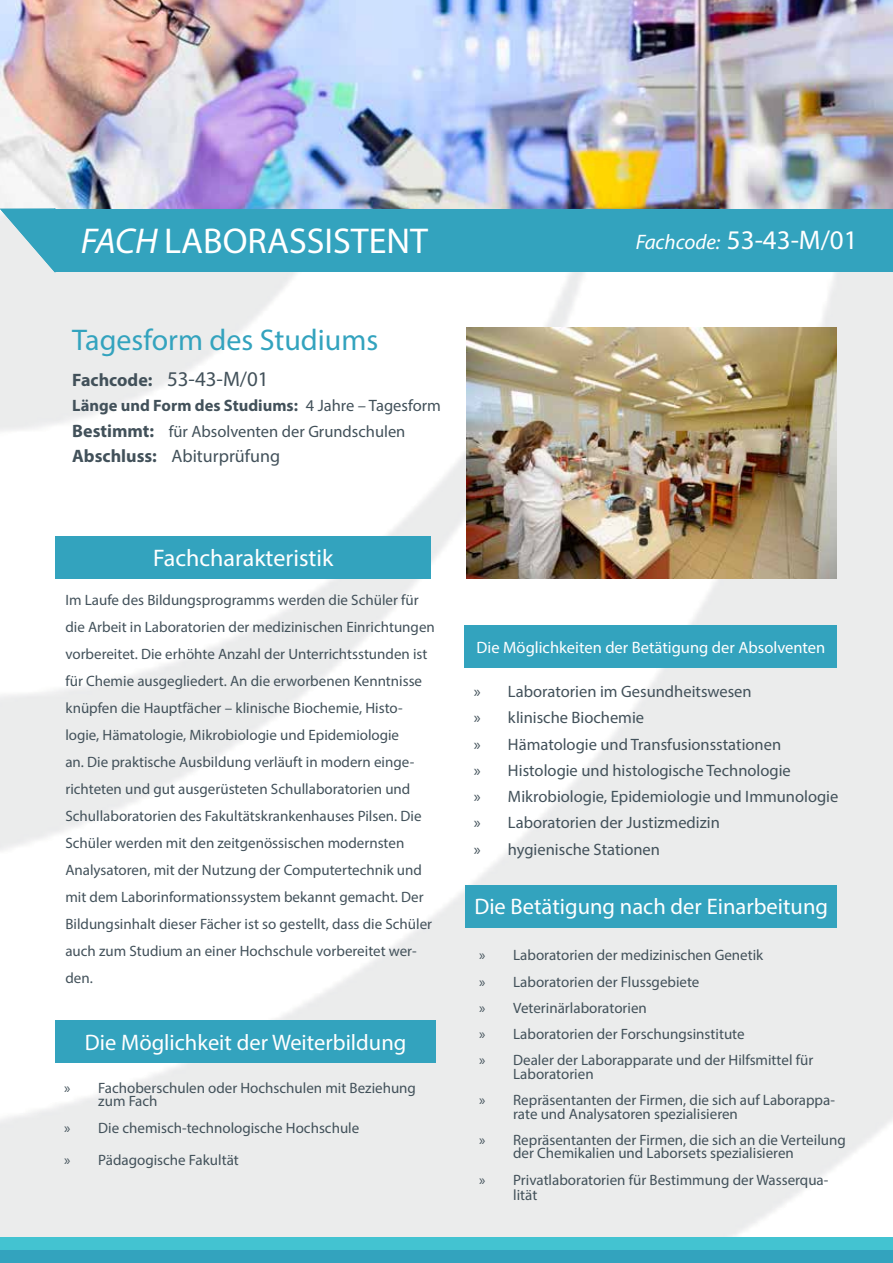
<style>
.page{position:relative;width:893px;height:1263px;background:#fff}
.page>*{position:absolute;margin:0;border:0;box-sizing:border-box;transform-origin:0 0}
.t1{font:36px "Myriad Pro";color:#fff}
.t2{font:30px "Myriad Pro";color:#33a3be}
.t3{font:27px "Myriad Pro";color:#fff}
.t4{font:24px "Myriad Pro";color:#fff}
.t5{font:22.5px "Myriad Pro";color:#fff}
.t6{font:21px "Myriad Pro";color:#42515a}
.t7{font:18px "Myriad Pro";color:#42515a}
.t8{font:16.5px/26.2px "Myriad Pro";color:#42515a}
.t9{font:16.5px "Myriad Pro";color:#fff}
.t10{font:15px/27px "Myriad Pro";color:#42515a}
.s1{font-style:italic}
.s2{font-style:italic;font-size:21px}
.s3{font-weight:700;font-size:18px}
.s4{font-weight:700}
</style>
<div class="page">
<img style="left:0;top:272px;width:893px;height:965px">
<div style="left:55px;top:208px;width:837px;height:64px;background:#33a3be"></div>
<div style="left:55px;top:536px;width:376px;height:42px;background:#33a3be"></div>
<div style="left:465px;top:625px;width:372px;height:43px;background:#33a3be"></div>
<div style="left:55px;top:1020px;width:381px;height:43px;background:#33a3be"></div>
<img style="left:0;top:0;width:893px;height:208px">
<img style="left:467px;top:327px;width:370px;height:251px">
<div style="left:465px;top:884px;width:372px;height:43px;background:#33a3be"></div>
<div style="left:0;top:1250px;width:893px;height:13px;background:#33a3be"></div>
<div style="left:0;top:1237px;width:893px;height:13px;background:#43c3d1"></div>
<svg style="left:0;top:161px;width:57px;height:113px"></svg>
<h1 class="t1" style="left:81px;top:219px;width:349px"><span class="s1">FACH</span> LABORASSISTENT</h1>
<h3 class="t3" style="left:636px;top:224px;width:223px"><span class="s2">Fachcode:</span> 53-43-M/01</h3>
<h2 class="t2" style="left:72px;top:321px;width:307px">Tagesform des Studiums</h2>
<h3 class="t6" style="left:72px;top:366px;width:198px"><span class="s3">Fachcode:</span> 53-43-M/01</h3>
<p class="t8" style="left:72px;top:393px;width:370px;line-height:25.5px"><span class="s4">Länge und Form des Studiums:</span> 4 Jahre – Tagesform<br><span class="s3">Bestimmt:</span> für Absolventen der Grundschulen</p>
<p class="t7" style="left:72px;top:445px;width:209px"><span class="s4">Abschluss:</span> Abiturprüfung</p>
<h3 class="t4" style="left:153px;top:543px;width:182px">Fachcharakteristik</h3>
<p class="t10" style="left:65px;top:586px;width:371px">Im Laufe des Bildungsprogramms werden die Schüler für die Arbeit in Laboratorien der medizinischen Einrichtungen vorbereitet. Die erhöhte Anzahl der Unterrichtsstunden ist für Chemie ausgegliedert. An die erworbenen Kenntnisse knüpfen die Hauptfächer – klinische Biochemie, Histo&shy;logie, Hämatologie, Mikrobiologie und Epidemiologie<br>an. Die praktische Ausbildung verläuft in modern einge&shy;richteten und gut ausgerüsteten Schullaboratorien und Schullaboratorien des Fakultätskrankenhauses Pilsen. Die Schüler werden mit den zeitgenössischen modernsten Analysatoren, mit der Nutzung der Computertechnik und mit dem Laborinformationssystem bekannt gemacht. Der Bildungsinhalt dieser Fächer ist so gestellt, dass die Schüler auch zum Studium an einer Hochschule vorbereitet wer&shy;den.</p>
<h3 class="t5" style="left:85px;top:1029px;width:323px">Die Möglichkeit der Weiterbildung</h3>
<p class="t10" style="left:98px;top:1081px;width:319px;line-height:13.5px;text-indent:-34px">» Fachoberschulen oder Hochschulen mit Beziehung zum Fach</p>
<p class="t10" style="left:64px;top:1111px;width:297px;line-height:32.2px">» Die chemisch-technologische Hochschule » Pädagogische Fakultät</p>
<p class="t9" style="left:477px;top:637px;width:350px">Die Möglichkeiten der Betätigung der Absolventen</p>
<p class="t8" style="left:474px;top:678px;width:366px">» Laboratorien im Gesundheitswesen<br>» klinische Biochemie<br>» Hämatologie und Transfusionsstationen<br>» Histologie und histologische Technologie<br>» Mikrobiologie, Epidemiologie und Immunologie » Laboratorien der Justizmedizin<br>» hygienische Stationen</p>
<h3 class="t5" style="left:474px;top:893px;width:355px">Die Betätigung nach der Einarbeitung</h3>
<p class="t10" style="left:479px;top:942px;width:336px;line-height:26.2px">» Laboratorien der medizinischen Genetik<br>» Laboratorien der Flussgebiete<br>» Veterinärlaboratorien<br>» Laboratorien der Forschungsinstitute<br>» Dealer der Laborapparate und der Hilfsmittel für</p>
<p class="t10" style="left:479px;top:1060px;width:357px;line-height:26.2px;text-indent:34px">Laboratorien<br>» Repräsentanten der Firmen, die sich auf Laborappa-</p>
<p class="t10" style="left:479px;top:1100px;width:368px;line-height:26.2px;text-indent:34px">rate und Analysatoren spezialisieren<br>» Repräsentanten der Firmen, die sich an die Verteilung</p>
<p class="t10" style="left:479px;top:1140px;width:351px;line-height:26.2px;text-align:center">der Chemikalien und Laborsets spezialisieren<br>» Privatlaboratorien für Bestimmung der Wasserqua-</p>
<p class="t10" style="left:513px;top:1181px;width:26px">lität</p>
</div>
